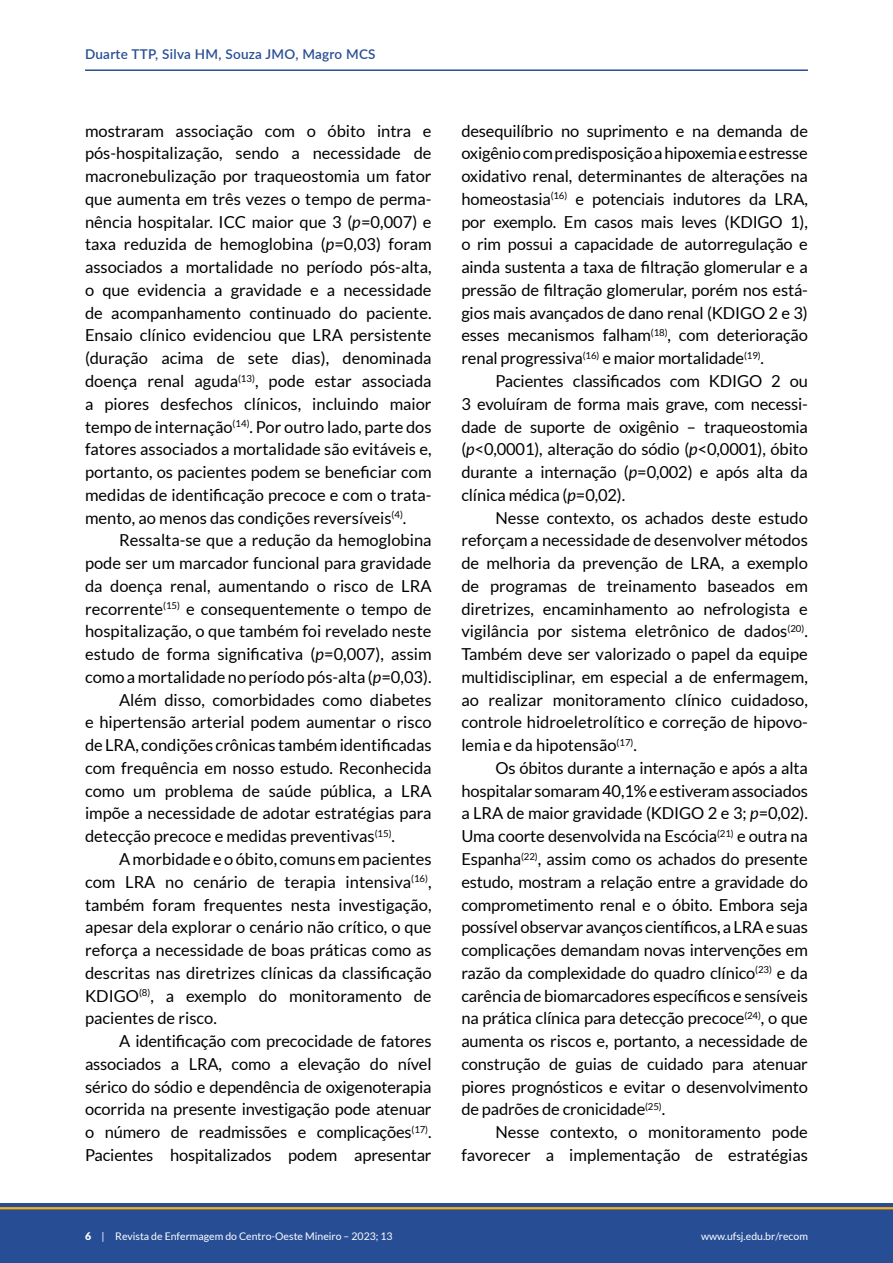
<style>
.page{position:relative;width:893px;height:1263px;background:#fff}
.page>*{position:absolute;margin:0;border:0;box-sizing:border-box;transform-origin:0 0}
.t1{font:16.5px/22.8px "Lato";color:#000;text-align:justify}
.t2{font:600 13.5px "Lato";letter-spacing:.02em;color:#274d95}
.t3{font:10.5px "Lato";color:#fff}
.s1{font-style:italic}
.s2{font-weight:900}
</style>
<div class="page">
<div style="left:0;top:1203px;width:893px;height:60px;background:#274d95"></div>
<hr style="left:0;top:1207px;width:893px;height:2px;background:#ffb011">
<hr style="left:85px;top:69px;width:723px;height:2px;background:#274d95">
<p class="t2" style="left:85px;top:44px;width:292px">Duarte TTP, Silva HM, Souza JMO, Magro MCS</p>
<p class="t1" style="left:85px;top:119px;width:348px">mostraram associação com o óbito intra e pós-hospitalização, sendo a necessidade de macronebulização por traqueostomia um fator que aumenta em três vezes o tempo de perma&shy;nência hospitalar. ICC maior que 3 (<span class="s1">p</span>=0,007) e taxa reduzida de hemoglobina (<span class="s1">p</span>=0,03) foram associados a mortalidade no período pós-alta, o que evidencia a gravidade e a necessidade de acompanhamento continuado do paciente.<br>Ensaio clínico evidenciou que LRA persistente (duração acima de sete dias), denominada doença renal aguda<sup>(13)</sup>, pode estar associada a piores desfechos clínicos, incluindo maior tempo de internação<sup>(14)</sup>. Por outro lado, parte dos fatores associados a mortalidade são evitáveis e, portanto, os pacientes podem se beneficiar com medidas de identificação precoce e com o trata&shy;mento, ao menos das condições reversíveis<sup>(4)</sup>.</p>
<p class="t1" style="left:119px;top:529px;width:314px">Ressalta-se que a redução da hemoglobina</p>
<p class="t1" style="left:85px;top:552px;width:348px">pode ser um marcador funcional para gravidade</p>
<p class="t1" style="left:85px;top:574px;width:348px">da doença renal, aumentando o risco de LRA</p>
<p class="t1" style="left:85px;top:597px;width:348px">recorrente<sup>(15)</sup> e consequentemente o tempo de</p>
<p class="t1" style="left:85px;top:620px;width:348px">hospitalização, o que também foi revelado neste</p>
<p class="t1" style="left:85px;top:643px;width:348px">estudo de forma significativa (<span class="s1">p</span>=0,007), assim</p>
<p class="t1" style="left:85px;top:665px;width:348px">como a mortalidade no período pós-alta (<span class="s1">p</span>=0,03).</p>
<p class="t1" style="left:119px;top:688px;width:314px">Além disso, comorbidades como diabetes</p>
<p class="t1" style="left:85px;top:711px;width:348px">e hipertensão arterial podem aumentar o risco</p>
<p class="t1" style="left:85px;top:734px;width:348px">de LRA, condições crônicas também identificadas</p>
<p class="t1" style="left:85px;top:756px;width:348px">com frequência em nosso estudo. Reconhecida</p>
<p class="t1" style="left:85px;top:779px;width:348px">como um problema de saúde pública, a LRA</p>
<p class="t1" style="left:85px;top:802px;width:348px">impõe a necessidade de adotar estratégias para</p>
<p class="t1" style="left:85px;top:825px;width:312px">detecção precoce e medidas preventivas<sup>(15)</sup>.</p>
<p class="t1" style="left:119px;top:847px;width:314px">A morbidade e o óbito, comuns em pacientes</p>
<p class="t1" style="left:85px;top:870px;width:348px">com LRA no cenário de terapia intensiva<sup>(16)</sup>,</p>
<p class="t1" style="left:85px;top:893px;width:348px">também foram frequentes nesta investigação,</p>
<p class="t1" style="left:85px;top:916px;width:348px">apesar dela explorar o cenário não crítico, o que</p>
<p class="t1" style="left:85px;top:938px;width:348px">reforça a necessidade de boas práticas como as</p>
<p class="t1" style="left:85px;top:961px;width:348px">descritas nas diretrizes clínicas da classificação</p>
<p class="t1" style="left:85px;top:984px;width:348px">KDIGO<sup>(8)</sup>, a exemplo do monitoramento de</p>
<p class="t1" style="left:85px;top:1007px;width:133px">pacientes de risco.</p>
<p class="t1" style="left:119px;top:1029px;width:314px">A identificação com precocidade de fatores</p>
<p class="t1" style="left:85px;top:1052px;width:348px">associados a LRA, como a elevação do nível</p>
<p class="t1" style="left:85px;top:1075px;width:348px">sérico do sódio e dependência de oxigenoterapia</p>
<p class="t1" style="left:85px;top:1098px;width:348px">ocorrida na presente investigação pode atenuar</p>
<p class="t1" style="left:85px;top:1121px;width:348px">o número de readmissões e complicações<sup>(17)</sup>.</p>
<p class="t1" style="left:85px;top:1143px;width:348px">Pacientes hospitalizados podem apresentar</p>
<p class="t1" style="left:461px;top:119px;width:348px">desequilíbrio no suprimento e na demanda de oxigênio com predisposição a hipoxemia e estresse oxidativo renal, determinantes de alterações na homeostasia<sup>(16)</sup> e potenciais indutores da LRA, por exemplo. Em casos mais leves (KDIGO 1), o rim possui a capacidade de autorregulação e ainda sustenta a taxa de filtração glomerular e a pressão de filtração glomerular, porém nos está&shy;gios mais avançados de dano renal (KDIGO 2 e 3) esses mecanismos falham<sup>(18)</sup>, com deterioração renal progressiva<sup>(16)</sup> e maior mortalidade<sup>(19)</sup>.</p>
<p class="t1" style="left:461px;top:369px;width:348px;text-indent:34px">Pacientes classificados com KDIGO 2 ou 3 evoluíram de forma mais grave, com necessi&shy;dade de suporte de oxigênio – traqueostomia (<span class="s1">p</span>&lt;0,0001), alteração do sódio (<span class="s1">p</span>&lt;0,0001), óbito durante a internação (<span class="s1">p</span>=0,002) e após alta da clínica médica (<span class="s1">p</span>=0,02).</p>
<p class="t1" style="left:461px;top:506px;width:348px;text-indent:34px">Nesse contexto, os achados deste estudo reforçam a necessidade de desenvolver métodos de melhoria da prevenção de LRA, a exemplo de programas de treinamento baseados em diretrizes, encaminhamento ao nefrologista e vigilância por sistema eletrônico de dados<sup>(20)</sup>.<br>Também deve ser valorizado o papel da equipe multidisciplinar, em especial a de enfermagem, ao realizar monitoramento clínico cuidadoso, controle hidroeletrolítico e correção de hipovo&shy;lemia e da hipotensão<sup>(17)</sup>.</p>
<p class="t1" style="left:461px;top:756px;width:348px;text-indent:34px">Os óbitos durante a internação e após a alta hospitalar somaram 40,1% e estiveram associados a LRA de maior gravidade (KDIGO 2 e 3; <span class="s1">p</span>=0,02).<br>Uma coorte desenvolvida na Escócia<sup>(21)</sup> e outra na Espanha<sup>(22)</sup>, assim como os achados do presente estudo, mostram a relação entre a gravidade do comprometimento renal e o óbito. Embora seja possível observar avanços científicos, a LRA e suas complicações demandam novas intervenções em razão da complexidade do quadro clínico<sup>(23)</sup> e da carência de biomarcadores específicos e sensíveis na prática clínica para detecção precoce<sup>(24)</sup>, o que aumenta os riscos e, portanto, a necessidade de construção de guias de cuidado para atenuar piores prognósticos e evitar o desenvolvimento de padrões de cronicidade<sup>(25)</sup>.</p>
<p class="t1" style="left:461px;top:1121px;width:348px;text-align:right">Nesse contexto, o monitoramento pode favorecer a implementação de estratégias</p>
<p class="t3" style="left:85px;top:1230px;width:309px"><span class="s2">6</span> | Revista de Enfermagem do Centro-Oeste Mineiro – 2023; 13</p>
<p class="t3" style="left:701px;top:1230px;width:108px">www.ufsj.edu.br/recom</p>
</div>
